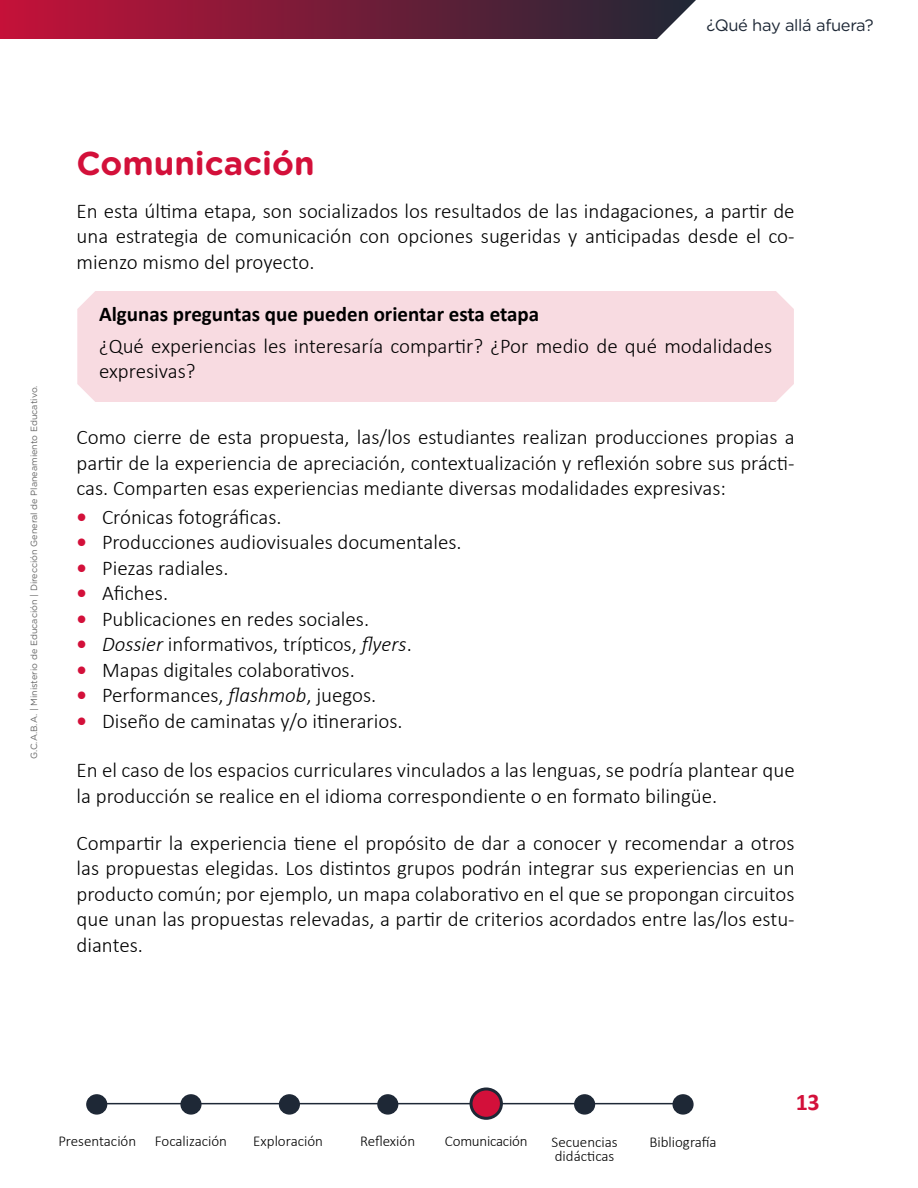
<style>
.page{position:relative;width:918px;height:1188px;background:#fff}
.page>*{position:absolute;margin:0;border:0;box-sizing:border-box;transform-origin:0 0}
.t1{font:700 33px "Gotham Rounded";color:#d3103a}
.t2{font:700 24px "Calibri";color:#d3103a}
.t3{font:300 21px/25.5px "Calibri";color:#000;text-align:justify}
.t4{font:700 21px "Calibri";color:#000}
.t5{font:16.5px "Gotham Rounded";letter-spacing:-.02em;color:#1e2836}
.t6{font:300 15px/14.5px "Calibri";color:#000}
.t7{font:9px "Gotham Rounded";color:#666}
.s1{font-weight:700;color:#d3103a}
.s2{font-style:italic}
</style>
<div class="page">
<div style="left:77px;top:291px;width:717px;height:111px;background:#f8dbe1"></div>
<svg style="left:0;top:0;width:696px;height:39px;background:#78213c"></svg>
<hr style="left:97px;top:1103px;width:586px;height:1px;background:#1e2836">
<div style="left:181px;top:1095px;width:20px;height:19px;background:#1e2836;border-radius:50%"></div>
<div style="left:180px;top:1094px;width:22px;height:21px;border:2px solid #1e2836;border-radius:50%"></div>
<div style="left:378px;top:1095px;width:20px;height:19px;background:#1e2836;border-radius:50%"></div>
<div style="left:377px;top:1094px;width:21px;height:21px;border:2px solid #1e2836;border-radius:50%"></div>
<div style="left:575px;top:1095px;width:19px;height:19px;background:#1e2836;border-radius:50%"></div>
<div style="left:574px;top:1094px;width:21px;height:21px;border:2px solid #1e2836;border-radius:50%"></div>
<div style="left:673px;top:1095px;width:20px;height:19px;background:#1e2836;border-radius:50%"></div>
<div style="left:672px;top:1094px;width:22px;height:21px;border:2px solid #1e2836;border-radius:50%"></div>
<div style="left:471px;top:1089px;width:30px;height:29px;background:#d3103a;border-radius:50%"></div>
<div style="left:470px;top:1088px;width:33px;height:32px;border:3px solid #1e2836;border-radius:50%"></div>
<div style="left:87px;top:1095px;width:20px;height:19px;background:#1e2836;border-radius:50%"></div>
<div style="left:86px;top:1094px;width:21px;height:21px;border:2px solid #1e2836;border-radius:50%"></div>
<div style="left:280px;top:1095px;width:19px;height:19px;background:#1e2836;border-radius:50%"></div>
<div style="left:279px;top:1094px;width:21px;height:21px;border:2px solid #1e2836;border-radius:50%"></div>
<p class="t5" style="left:706px;top:14px;width:169px">¿Qué hay allá afuera?</p>
<p class="t7" style="left:28px;top:759px;width:375px;rotate:-90deg">G.C.A.B.A. | Ministerio de Educación | Dirección General de Planeamiento Educativo.</p>
<h1 class="t1" style="left:77px;top:139px;width:240px">Comunicación</h1>
<p class="t3" style="left:77px;top:198px;width:720px">En esta última etapa, son socializados los resultados de las indagaciones, a partir de una estrategia de comunicación con opciones sugeridas y anticipadas desde el co&shy;mienzo mismo del proyecto.</p>
<p class="t4" style="left:99px;top:300px;width:442px">Algunas preguntas que pueden orientar esta etapa</p>
<p class="t3" style="left:99px;top:333px;width:675px">¿Qué experiencias les interesaría compartir? ¿Por medio de qué modalidades expresivas?</p>
<p class="t3" style="left:77px;top:425px;width:720px">Como cierre de esta propuesta, las/los estudiantes realizan producciones propias a partir de la experiencia de apreciación, contextualización y reflexión sobre sus prácti&shy;cas. Comparten esas experiencias mediante diversas modalidades expresivas:</p>
<p class="t3" style="left:77px;top:504px;width:207px"><span class="s1">•</span> Crónicas fotográficas.</p>
<p class="t3" style="left:77px;top:530px;width:387px"><span class="s1">•</span> Producciones audiovisuales documentales.</p>
<p class="t3" style="left:77px;top:555px;width:154px"><span class="s1">•</span> Piezas radiales.</p>
<p class="t3" style="left:77px;top:581px;width:93px"><span class="s1">•</span> Afiches.</p>
<p class="t3" style="left:77px;top:606px;width:294px"><span class="s1">•</span> Publicaciones en redes sociales.</p>
<p class="t3" style="left:77px;top:632px;width:337px"><span class="s1">•</span> <span class="s2">Dossier</span> informativos, trípticos, <span class="s2">flyers</span>.</p>
<p class="t3" style="left:77px;top:657px;width:280px"><span class="s1">•</span> Mapas digitales colaborativos.</p>
<p class="t3" style="left:77px;top:683px;width:301px"><span class="s1">•</span> Performances, <span class="s2">flashmob</span>, juegos.</p>
<p class="t3" style="left:77px;top:708px;width:328px"><span class="s1">•</span> Diseño de caminatas y/o itinerarios.</p>
<p class="t3" style="left:77px;top:758px;width:720px">En el caso de los espacios curriculares vinculados a las lenguas, se podría plantear que la producción se realice en el idioma correspondiente o en formato bilingüe.</p>
<p class="t3" style="left:77px;top:830px;width:720px">Compartir la experiencia tiene el propósito de dar a conocer y recomendar a otros las propuestas elegidas. Los distintos grupos podrán integrar sus experiencias en un producto común; por ejemplo, un mapa colaborativo en el que se propongan circuitos que unan las propuestas relevadas, a partir de criterios acordados entre las/los estu&shy;diantes.</p>
<p class="t6" style="left:58px;top:1134px;width:79px">Presentación</p>
<p class="t6" style="left:649px;top:1135px;width:69px">Bibliografía</p>
<p class="t6" style="left:155px;top:1134px;width:74px">Focalización</p>
<p class="t6" style="left:253px;top:1134px;width:71px">Exploración</p>
<p class="t6" style="left:360px;top:1134px;width:57px">Reflexión</p>
<p class="t6" style="left:445px;top:1134px;width:84px">Comunicación</p>
<p class="t6" style="left:552px;top:1135px;width:68px">Secuencias didácticas</p>
<p class="t2" style="left:796px;top:1085px;width:26px">13</p>
</div>
